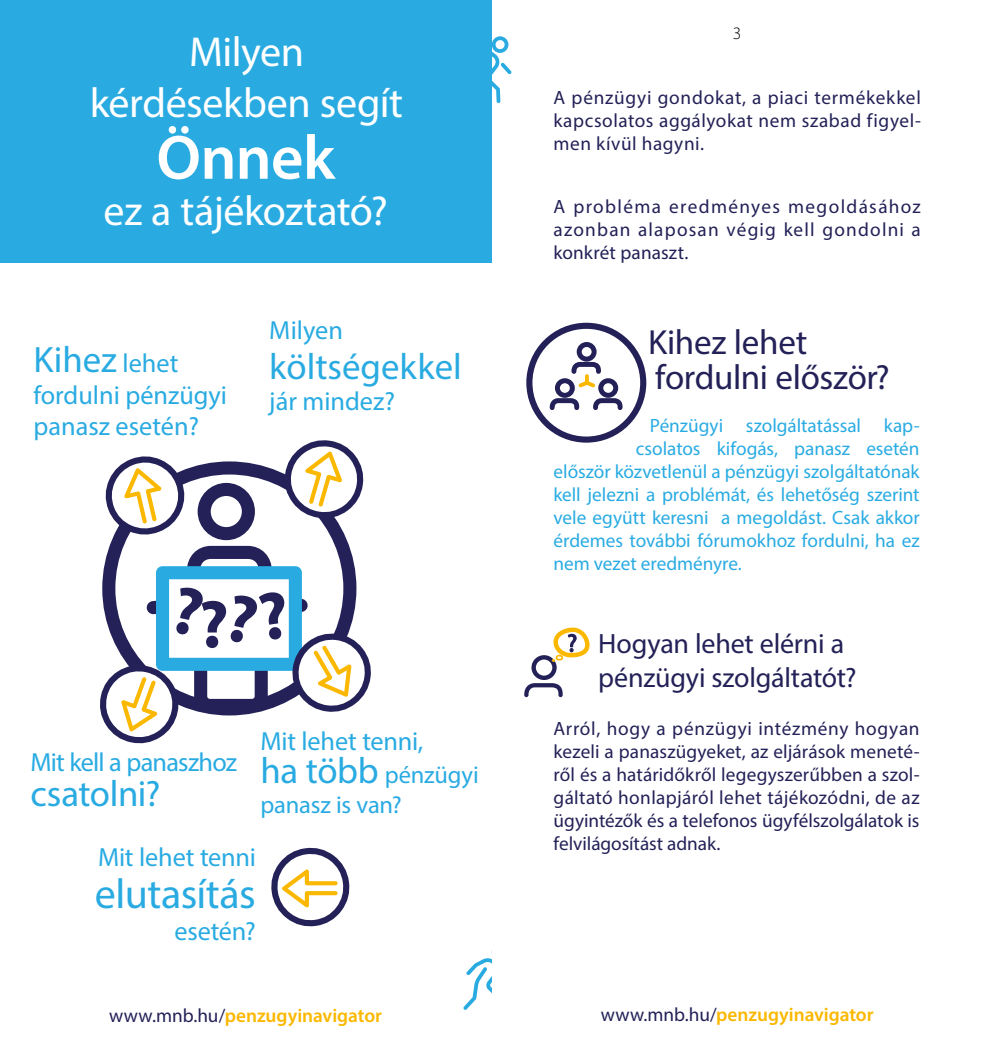
<style>
.page{position:relative;width:983px;height:1042px;background:#fff}
.page>*{position:absolute;margin:0;border:0;box-sizing:border-box;transform-origin:0 0}
.t1{font:600 63px "Myriad Pro";letter-spacing:-.01em;color:#fff}
.t2{font:42px/50.4px "Myriad Pro";letter-spacing:-.01em;color:#fff;text-align:center}
.t3{font:42px "Myriad Pro";letter-spacing:-.01em;color:#29abe2}
.Paragraph_Style_1{font:36.75px "Myriad Pro";color:#29abe2}
.t4{font:35px/35px "Myriad Pro";letter-spacing:-.01em;color:#232157}
.t5{font:28px/33.6px "Myriad Pro";letter-spacing:-.005em;color:#232157}
.Paragraph_Style_1-2{font:26.25px/31.5px "Myriad Pro";letter-spacing:-.005em;color:#29abe2}
.Paragraph_Style_1-3{font:26.25px "Myriad Pro";letter-spacing:-.03em;color:#29abe2}
.t6{font:24.5px/29.4px "Myriad Pro";letter-spacing:-.005em;color:#29abe2}
.P_fekete{font:19.25px/23.1px "Myriad Pro";letter-spacing:.025em;color:#232157;text-align:justify}
.P_vilagos{font:19.25px "Myriad Pro";color:#29abe2}
.t7{font:600 19.25px "Myriad Pro";letter-spacing:-.005em;color:#fbb800}
.t8{font:300 17.5px "Myriad Pro";color:#000}
.s1{font-size:26.25px}
.s2{font-size:36.75px}
.s3{font-weight:400;color:#232157}
</style>
<div class="page">
<svg style="left:491px;top:36px;width:20px;height:67px"></svg>
<svg style="left:463px;top:958px;width:28px;height:52px"></svg>
<svg style="left:547px;top:339px;width:78px;height:71px"></svg>
<div style="left:526px;top:323px;width:120px;height:120px;border:6px solid #232157;border-radius:50%"></div>
<svg style="left:524px;top:627px;width:65px;height:70px"></svg>
<div style="left:0;top:0;width:491px;height:263px;background:#29abe2"></div>
<svg style="left:109px;top:461px;width:240px;height:85px"></svg>
<svg style="left:105px;top:456px;width:85px;height:84px"></svg>
<svg style="left:280px;top:440px;width:84px;height:82px"></svg>
<svg style="left:271px;top:847px;width:79px;height:80px"></svg>
<svg style="left:100px;top:546px;width:271px;height:197px"></svg>
<p class="t2" style="left:90px;top:26px;width:315px">Milyen kérdésekben segít</p>
<p class="t1" style="left:156px;top:117px;width:180px">Önnek</p>
<p class="t2" style="left:104px;top:185px;width:286px">ez a tájékoztató?</p>
<p class="Paragraph_Style_1" style="left:34px;top:337px;width:146px">Kihez <span class="s1">lehet</span></p>
<p class="Paragraph_Style_1-2" style="left:34px;top:379px;width:195px">fordulni pénzügyi panasz esetén?</p>
<p class="Paragraph_Style_1-2" style="left:269px;top:313px;width:75px">Milyen</p>
<p class="Paragraph_Style_1" style="left:269px;top:344px;width:194px">költségekkel</p>
<p class="Paragraph_Style_1-2" style="left:269px;top:385px;width:127px">jár mindez?</p>
<p class="Paragraph_Style_1-3" style="left:30px;top:746px;width:208px">Mit kell a panaszhoz</p>
<p class="Paragraph_Style_1" style="left:30px;top:771px;width:131px">csatolni?</p>
<p class="Paragraph_Style_1-2" style="left:260px;top:725px;width:164px">Mit lehet tenni,</p>
<p class="t6" style="left:260px;top:760px;width:220px"><span class="s2">ha több</span> pénzügyi panasz is van?</p>
<p class="Paragraph_Style_1-2" style="left:98px;top:841px;width:159px">Mit lehet tenni</p>
<p class="t3" style="left:95px;top:868px;width:162px">elutasítás</p>
<p class="Paragraph_Style_1-2" style="left:174px;top:915px;width:83px">esetén?</p>
<p class="t8" style="left:732px;top:23px;width:10px">3</p>
<p class="P_fekete" style="left:553px;top:85px;width:369px">A pénzügyi gondokat, a piaci termékekkel kapcsolatos aggályokat nem szabad figyel&shy;men kívül hagyni.</p>
<p class="P_fekete" style="left:553px;top:194px;width:369px">A probléma eredményes megoldásához azonban alaposan végig kell gondolni a konkrét panaszt.</p>
<h1 class="t4" style="left:648px;top:324px;width:243px">Kihez lehet fordulni először?</h1>
<p class="P_vilagos" style="left:649px;top:413px;width:271px">Pénzügyi szolgáltatással kap-</p>
<p class="P_vilagos" style="left:635px;top:436px;width:285px">csolatos kifogás, panasz esetén</p>
<p class="P_vilagos" style="left:553px;top:459px;width:367px">először közvetlenül a pénzügyi szolgáltatónak</p>
<p class="P_vilagos" style="left:553px;top:482px;width:367px">kell jelezni a problémát, és lehetőség szerint</p>
<p class="P_vilagos" style="left:553px;top:505px;width:367px">vele együtt keresni a megoldást. Csak akkor</p>
<p class="P_vilagos" style="left:553px;top:529px;width:367px">érdemes további fórumokhoz fordulni, ha ez</p>
<p class="P_vilagos" style="left:553px;top:552px;width:190px">nem vezet eredményre.</p>
<h2 class="t5" style="left:598px;top:627px;width:259px">Hogyan lehet elérni a pénzügyi szolgáltatót?</h2>
<p class="P_fekete" style="left:553px;top:716px;width:367px">Arról, hogy a pénzügyi intézmény hogyan kezeli a panaszügyeket, az eljárások meneté&shy;ről és a határidőkről legegyszerűbben a szol&shy;gáltató honlapjáról lehet tájékozódni, de az ügyintézők és a telefonos ügyfélszolgálatok is felvilágosítást adnak.</p>
<p class="t7" style="left:109px;top:1003px;width:274px"><span class="s3">www.mnb.hu/</span>penzugyinavigator</p>
<p class="t7" style="left:600px;top:1002px;width:274px"><span class="s3">www.mnb.hu/</span>penzugyinavigator</p>
</div>
